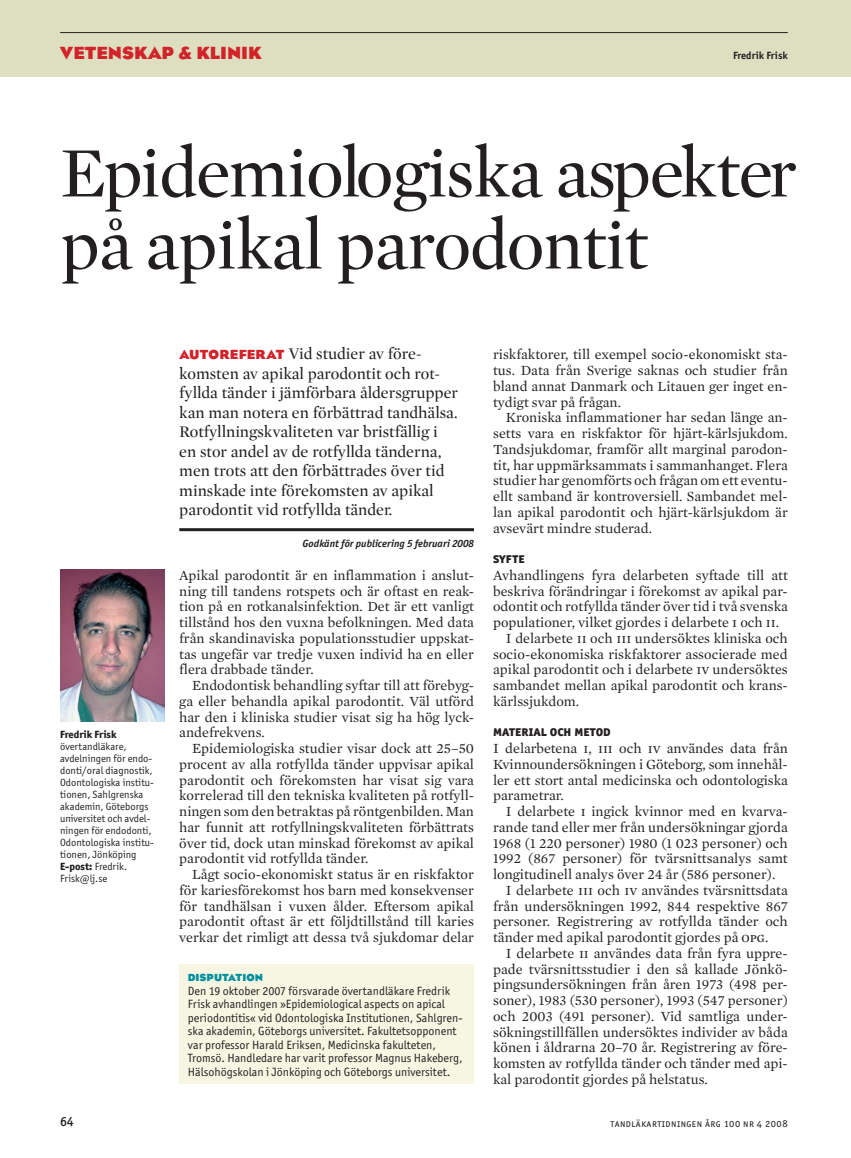
<style>
.page{position:relative;width:851px;height:1158px;background:#fff}
.page>*{position:absolute;margin:0;border:0;box-sizing:border-box;transform-origin:0 0}
.t1{font:72px/72px "Mercury TLT Display OT";letter-spacing:-.015em;color:#231f20}
.t2{font:700 18px "Eagle TLTOT";color:#d1232a}
.t3{font:16.5px/19.5px "Mercury TLT Display OT";color:#231f20}
.t4{font:14.25px/15.8px "Mercury TLT Text OT";color:#231f20;text-align:justify}
.t5{font:800 14.25px "Officina Sans ITC Std";color:#231f20}
.t6{font:500 13.5px "Officina Sans ITC Std";color:#231f20}
.t7{font:12px/13.5px "Officina Sans ITC Std";color:#231f20}
.t8{font:10.5px/12px "Officina Sans ITC Std";color:#231f20}
.t9{font:italic 700 10.5px "Officina Sans ITC Std";color:#231f20}
.t10{font:10.5px "Officina Sans ITC Std";letter-spacing:.04em;color:#231f20}
.t11{font:700 10.5px "Officina Sans ITC Std";color:#231f20}
.t12{font:800 10.5px "Officina Sans ITC Std";color:#231f20}
.t13{font:700 10.5px "Eagle TLTOT";color:#008f9e}
.s1{font-weight:800}
.s2{font-family:"Eagle TLTOT";font-weight:700;font-size:13.5px;color:#d1232a}
</style>
<div class="page">
<div style="left:0;top:0;width:850px;height:76px;background:#dedfc0"></div>
<hr style="left:60px;top:32px;width:727px;height:1px;background:#231f20">
<hr style="left:179px;top:528px;width:295px;height:3px;background:#231f20">
<div style="left:179px;top:964px;width:295px;height:120px;background:#f7f6e3"></div>
<img style="left:60px;top:569px;width:104px;height:153px">
<p class="t2" style="left:60px;top:43px;width:203px">VETENSKAP &amp; KLINIK</p>
<p class="t11" style="left:732px;top:49px;width:56px">Fredrik Frisk</p>
<h1 class="t1" style="left:60px;top:138px;width:738px">Epidemiologiska aspekter på apikal parodontit</h1>
<p class="t12" style="left:60px;top:727px;width:58px">Fredrik Frisk</p>
<p class="t8" style="left:60px;top:740px;width:95px">övertandläkare, avdelningen för endo&shy;donti/oral diagnostik,<br>Odontologiska institu&shy;tionen, Sahlgrenska akademin, Göteborgs universitet och avdel&shy;ningen för endodonti,<br>Odontologiska institu&shy;tionen, Jönköping<br><span class="s1">E-post:</span> Fredrik.<br>Frisk@lj.se</p>
<p class="t6" style="left:60px;top:1113px;width:15px">64</p>
<p class="t3" style="left:179px;top:344px;width:280px"><span class="s2">AUTOREFERAT</span> Vid studier av före&shy;komsten av apikal parodontit och rot&shy;fyllda tänder i jämförbara åldersgrupper kan man notera en förbättrad tandhälsa.<br>Rotfyllningskvaliteten var bristfällig i en stor andel av de rotfyllda tänderna, men trots att den förbättrades över tid minskade inte förekomsten av apikal parodontit vid rotfyllda tänder.</p>
<p class="t9" style="left:302px;top:537px;width:173px">Godkänt för publicering 5 februari 2008</p>
<p class="t4" style="left:179px;top:567px;width:296px">Apikal parodontit är en inflammation i anslut&shy;ning till tandens rotspets och är oftast en reak&shy;tion på en rotkanalsinfektion. Det är ett vanligt tillstånd hos den vuxna befolkningen. Med data från skandinaviska populationsstudier uppskat&shy;tas ungefär var tredje vuxen individ ha en eller flera drabbade tänder.</p>
<p class="t4" style="left:179px;top:677px;width:296px;text-indent:13px">Endodontisk behandling syftar till att förebyg&shy;ga eller behandla apikal parodontit. Väl utförd har den i kliniska studier visat sig ha hög lyck&shy;andefrekvens.</p>
<p class="t4" style="left:179px;top:740px;width:296px;text-indent:13px">Epidemiologiska studier visar dock att 25–50 procent av alla rotfyllda tänder uppvisar apikal parodontit och förekomsten har visat sig vara korrelerad till den tekniska kvaliteten på rotfyll&shy;ningen som den betraktas på röntgenbilden. Man har funnit att rotfyllningskvaliteten förbättrats över tid, dock utan minskad förekomst av apikal parodontit vid rotfyllda tänder.</p>
<p class="t4" style="left:179px;top:866px;width:296px;text-indent:13px">Lågt socio-ekonomiskt status är en riskfaktor för kariesförekomst hos barn med konsekvenser för tandhälsan i vuxen ålder. Eftersom apikal parodontit oftast är ett följdtillstånd till karies verkar det rimligt att dessa två sjukdomar delar</p>
<p class="t13" style="left:188px;top:971px;width:77px">DISPUTATION</p>
<p class="t7" style="left:188px;top:983px;width:276px">Den 19 oktober 2007 försvarade övertandläkare Fredrik Frisk avhandlingen »Epidemiological aspects on apical periodontitis« vid Odontologiska Institutionen, Sahlgren&shy;ska akademin, Göteborgs universitet. Fakultetsopponent var professor Harald Eriksen, Medicinska fakulteten, Tromsö. Handledare har varit professor Magnus Hakeberg, Hälsohögskolan i Jönköping och Göteborgs universitet.</p>
<p class="t4" style="left:493px;top:347px;width:296px">riskfaktorer, till exempel socio-ekonomiskt sta&shy;tus. Data från Sverige saknas och studier från bland annat Danmark och Litauen ger inget en&shy;tydigt svar på frågan.</p>
<p class="t4" style="left:493px;top:410px;width:296px;text-indent:13px">Kroniska inflammationer har sedan länge an&shy;setts vara en riskfaktor för hjärt-kärlsjukdom.<br>Tandsjukdomar, framför allt marginal parodon&shy;tit, har uppmärksammats i sammanhanget. Flera studier har genomförts och frågan om ett eventu&shy;ellt samband är kontroversiell. Sambandet mel&shy;lan apikal parodontit och hjärt-kärlsjukdom är avsevärt mindre studerad.</p>
<p class="t5" style="left:493px;top:549px;width:33px">syfte</p>
<p class="t4" style="left:493px;top:567px;width:296px">Avhandlingens fyra delarbeten syftade till att</p>
<p class="t4" style="left:493px;top:583px;width:296px">beskriva förändringar i förekomst av apikal par-</p>
<p class="t4" style="left:493px;top:599px;width:296px">odontit och rotfyllda tänder över tid i två svenska</p>
<p class="t4" style="left:493px;top:614px;width:287px">populationer, vilket gjordes i delarbete i och ii.</p>
<p class="t4" style="left:505px;top:630px;width:283px">I delarbete ii och iii undersöktes kliniska och</p>
<p class="t4" style="left:493px;top:646px;width:296px">socio-ekonomiska riskfaktorer associerade med</p>
<p class="t4" style="left:493px;top:662px;width:296px">apikal parodontit och i delarbete iv undersöktes</p>
<p class="t4" style="left:493px;top:677px;width:296px">sambandet mellan apikal parodontit och krans-</p>
<p class="t4" style="left:493px;top:693px;width:87px">kärlssjukdom.</p>
<p class="t5" style="left:493px;top:722px;width:119px">material och metod</p>
<p class="t4" style="left:493px;top:740px;width:296px">I delarbetena i, iii och iv användes data från Kvinnoundersökningen i Göteborg, som innehål&shy;ler ett stort antal medicinska och odontologiska parametrar.</p>
<p class="t4" style="left:506px;top:803px;width:283px">I delarbete i ingick kvinnor med en kvarva-</p>
<p class="t4" style="left:493px;top:819px;width:296px">rande tand eller mer från undersökningar gjorda</p>
<p class="t4" style="left:493px;top:835px;width:296px">1968 (1 220 personer) 1980 (1 023 personer) och</p>
<p class="t4" style="left:493px;top:851px;width:296px">1992 (867 personer) för tvärsnittsanalys samt</p>
<p class="t4" style="left:493px;top:866px;width:284px">longitudinell analys över 24 år (586 personer).</p>
<p class="t4" style="left:506px;top:882px;width:283px">I delarbete iii och iv användes tvärsnittsdata</p>
<p class="t4" style="left:493px;top:898px;width:296px">från undersökningen 1992, 844 respektive 867</p>
<p class="t4" style="left:493px;top:914px;width:296px">personer. Registrering av rotfyllda tänder och</p>
<p class="t4" style="left:493px;top:929px;width:277px">tänder med apikal parodontit gjordes på opg.</p>
<p class="t4" style="left:505px;top:945px;width:283px">I delarbete ii användes data från fyra uppre-</p>
<p class="t4" style="left:493px;top:961px;width:296px">pade tvärsnittsstudier i den så kallade Jönkö-</p>
<p class="t4" style="left:493px;top:977px;width:296px">pingsundersökningen från åren 1973 (498 per-</p>
<p class="t4" style="left:493px;top:992px;width:296px">soner), 1983 (530 personer), 1993 (547 personer)</p>
<p class="t4" style="left:493px;top:1008px;width:296px">och 2003 (491 personer). Vid samtliga under-</p>
<p class="t4" style="left:493px;top:1024px;width:296px">sökningstillfällen undersöktes individer av båda</p>
<p class="t4" style="left:493px;top:1040px;width:296px">könen i åldrarna 20–70 år. Registrering av före-</p>
<p class="t4" style="left:493px;top:1055px;width:296px">komsten av rotfyllda tänder och tänder med api-</p>
<p class="t4" style="left:493px;top:1071px;width:216px">kal parodontit gjordes på helstatus.</p>
<p class="t10" style="left:610px;top:1117px;width:179px">tandläkartidningen årg 100 nr 4 2008</p>
</div>
